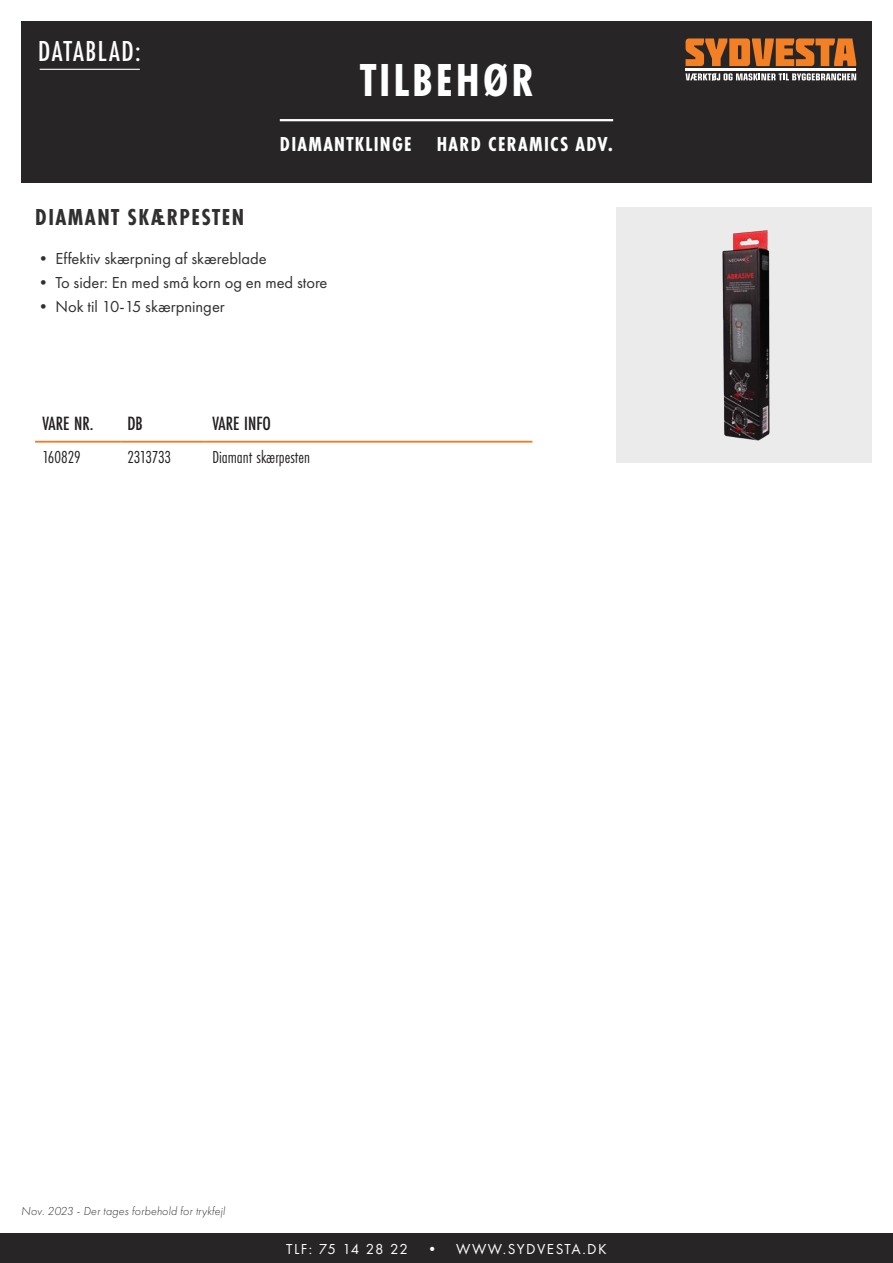
<style>
.page{position:relative;width:893px;height:1263px;background:#fff}
.page>*{position:absolute;margin:0;border:0;box-sizing:border-box;transform-origin:0 0}
.t1{font:700 48px "Futura PT Cond";letter-spacing:.06em;color:#fff}
.t2{font:500 30px "Futura PT Cond";letter-spacing:.05em;color:#fff}
.t3{font:700 24px "Futura PT Cond";letter-spacing:.06em;color:#312f30}
.t4{font:700 21px "Futura PT Cond";letter-spacing:.06em;color:#fff}
.t5{font:500 19.95px "Futura PT Cond";color:#231f20}
.t6{font:18px "Futura PT Cond";color:#231f20}
.t7{font:18px "Futura PT Cond";letter-spacing:-.02em;color:#231f20}
.t8{font:16.5px "Futura PT";color:#312f30}
.t9{font:15px "Futura PT";letter-spacing:.1em;color:#fff}
.t10{font:italic 300 12px "Futura PT";letter-spacing:.015em;color:#312f30}
</style>
<div class="page">
<div style="left:21px;top:21px;width:851px;height:162px;background:#282526"></div>
<div style="left:0;top:1233px;width:893px;height:30px;background:#282526"></div>
<hr style="left:280px;top:119px;width:333px;height:2px;background:#fff">
<svg style="left:686px;top:38px;width:170px;height:28px"></svg>
<svg style="left:686px;top:73px;width:170px;height:8px"></svg>
<hr style="left:686px;top:69px;width:170px;height:2px;background:#fff">
<hr style="left:40px;top:69px;width:100px;height:1px;background:#fff">
<hr style="left:35px;top:441px;width:85px;height:2px;background:#ec7d23">
<hr style="left:120px;top:441px;width:85px;height:2px;background:#ec7d23">
<hr style="left:205px;top:441px;width:327px;height:2px;background:#ec7d23">
<img style="left:616px;top:208px;width:255px;height:255px">
<p class="t2" style="left:38px;top:34px;width:104px">DATABLAD:</p>
<p class="t1" style="left:360px;top:52px;width:176px">TILBEHØR</p>
<p class="t4" style="left:280px;top:131px;width:133px">DIAMANTKLINGE</p>
<p class="t4" style="left:437px;top:131px;width:178px">HARD CERAMICS ADV.</p>
<p class="t3" style="left:35px;top:203px;width:210px">DIAMANT SKÆRPESTEN</p>
<p class="t8" style="left:35px;top:249px;width:233px">• Effektiv skærpning af skæreblade</p>
<p class="t8" style="left:35px;top:273px;width:294px">• To sider: En med små korn og en med store</p>
<p class="t8" style="left:35px;top:297px;width:191px">• Nok til 10-15 skærpninger</p>
<p class="t5" style="left:42px;top:411px;width:53px">VARE NR.</p>
<p class="t5" style="left:127px;top:411px;width:17px">DB</p>
<p class="t5" style="left:212px;top:411px;width:60px">VARE INFO</p>
<p class="t6" style="left:42px;top:446px;width:40px">160829</p>
<p class="t7" style="left:127px;top:446px;width:45px">2313733</p>
<p class="t6" style="left:212px;top:446px;width:99px">Diamant skærpesten</p>
<p class="t10" style="left:21px;top:1204px;width:205px">Nov. 2023 - Der tages forbehold for trykfejl</p>
<p class="t9" style="left:286px;top:1240px;width:322px">TLF: 75 14 28 22 • WWW.SYDVESTA.DK</p>
</div>
